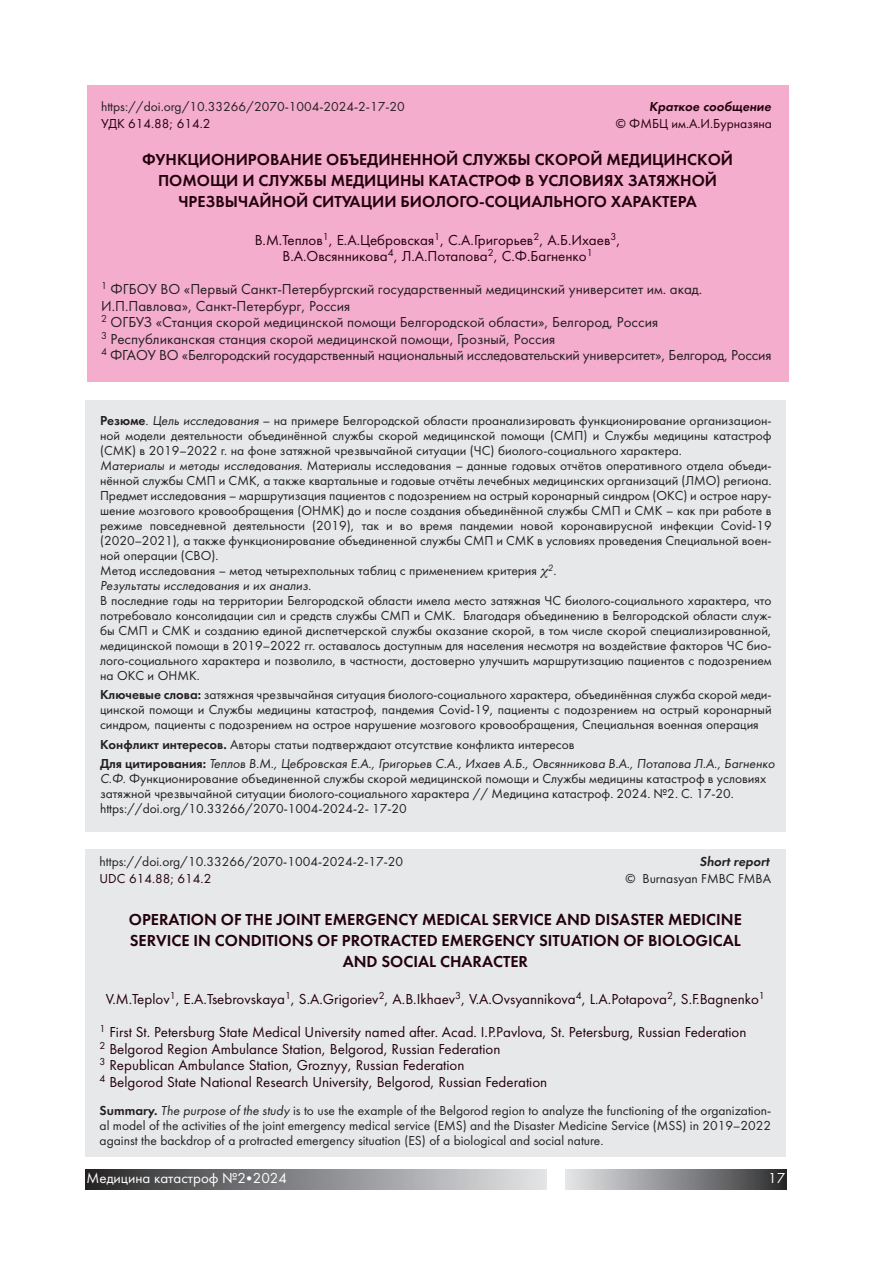
<style>
.page{position:relative;width:893px;height:1263px;background:#fff}
.page>*{position:absolute;margin:0;border:0;box-sizing:border-box;transform-origin:0 0}
.t1{font:16.5px/21px "Futura Demi C";color:#23010c;text-align:center}
.t2{font:15px/16.5px "Futura Book C";color:#23010c}
.t3{font:15px/16.5px "Futura Book C";color:#231f20}
.t4{font:15px "Futura Book C";color:#fff}
.t5{font:13.5px/15px "Futura Book C";color:#231f20;text-align:justify}
.t6{font:italic 13.5px/19.2px "Futura Book C";color:#231f20}
.t7{font:13.5px "Futura Book C";color:#23010c}
.t8{font:italic 13.5px "Futura Demi C";color:#23010c}
.t9{font:italic 13.5px "Futura Demi C";color:#231f20}
.s1{font-family:"Futura Demi C"}
.s2{font-style:italic}
.s3{font-family:"Futura Demi C";font-style:normal}
.s4{font-style:normal}
</style>
<div class="page">
<div style="left:85px;top:1169px;width:461px;height:21px;background:linear-gradient(to right,#2b2b2d,#e5e6ea)"></div>
<div style="left:566px;top:1169px;width:221px;height:21px;background:linear-gradient(to right,#e5e7ea,#2e2e30)"></div>
<div style="left:86px;top:400px;width:700px;height:432px;background:#e7e8e9"></div>
<div style="left:85px;top:849px;width:700px;height:308px;background:#e7e8e9"></div>
<div style="left:87px;top:85px;width:701px;height:296px;background:#f5adce"></div>
<p class="t5" style="left:101px;top:99px;width:305px">https://doi.org/10.33266/2070-1004-2024-2-17-20</p>
<p class="t8" style="left:649px;top:99px;width:124px">Краткое сообщение</p>
<p class="t7" style="left:101px;top:115px;width:111px">УДК 614.88; 614.2</p>
<p class="t7" style="left:616px;top:115px;width:158px">© ФМБЦ им.А.И.Бурназяна</p>
<p class="t1" style="left:142px;top:149px;width:592px">ФУНКЦИОНИРОВАНИЕ ОБЪЕДИНЕННОЙ СЛУЖБЫ СКОРОЙ МЕДИЦИНСКОЙ<br>ПОМОЩИ И СЛУЖБЫ МЕДИЦИНЫ КАТАСТРОФ В УСЛОВИЯХ ЗАТЯЖНОЙ<br>ЧРЕЗВЫЧАЙНОЙ СИТУАЦИИ БИОЛОГО-СОЦИАЛЬНОГО ХАРАКТЕРА</p>
<p class="t2" style="left:255px;top:231px;width:367px;text-align:center">В.М.Теплов<sup>1</sup>, Е.А.Цебровская<sup>1</sup>, С.А.Григорьев<sup>2</sup>, А.Б.Ихаев<sup>3</sup>,<br>В.А.Овсянникова<sup>4</sup>, Л.А.Потапова<sup>2</sup>, С.Ф.Багненко<sup>1</sup></p>
<p class="t3" style="left:101px;top:281px;width:672px"><sup>1</sup> ФГБОУ ВО «Первый Санкт-Петербургский государственный медицинский университет им. акад.<br>И.П.Павлова», Санкт-Петербург, Россия<br><sup>2</sup> ОГБУЗ «Станция скорой медицинской помощи Белгородской области», Белгород, Россия<br><sup>3</sup> Республиканская станция скорой медицинской помощи, Грозный, Россия<br><sup>4</sup> ФГАОУ ВО «Белгородский государственный национальный исследовательский университет», Белгород, Россия</p>
<p class="t5" style="left:100px;top:413px;width:673px;text-align:left"><span class="s1">Резюме</span>. <span class="s2">Цель исследования –</span> на примере Белгородской области проанализировать функционирование организацион&shy;ной модели деятельности объединённой службы скорой медицинской помощи (СМП) и Службы медицины катастроф (СМК) в 2019–2022 г. на фоне затяжной чрезвычайной ситуации (ЧС) биолого-социального характера.<br><span class="s2">Материалы и методы исследования.</span> Материалы исследования – данные годовых отчётов оперативного отдела объеди&shy;нённой службы СМП и СМК, а также квартальные и годовые отчёты лечебных медицинских организаций (ЛМО) региона.<br>Предмет исследования – маршрутизация пациентов с подозрением на острый коронарный синдром (ОКС) и острое нару&shy;шение мозгового кровообращения (ОНМК) до и после создания объединённой службы СМП и СМК – как при работе в режиме повседневной деятельности (2019), так и во время пандемии новой коронавирусной инфекции Covid-19 (2020–2021), а также функционирование объединенной службы СМП и СМК в условиях проведения Специальной воен&shy;ной операции (СВО).<br>Метод исследования – метод четырехпольных таблиц с применением критерия <sup>2</sup>.<br><span class="s2">Результаты исследования и их анализ.</span></p>
<p class="t5" style="left:100px;top:593px;width:673px">В последние годы на территории Белгородской области имела место затяжная ЧС биолого-социального характера, что потребовало консолидации сил и средств службы СМП и СМК. Благодаря объединению в Белгородской области служ&shy;бы СМП и СМК и созданию единой диспетчерской службы оказание скорой, в том числе скорой специализированной, медицинской помощи в 2019–2022 гг. оставалось доступным для населения несмотря на воздействие факторов ЧС био&shy;лого-социального характера и позволило, в частности, достоверно улучшить маршрутизацию пациентов с подозрением на ОКС и ОНМК.</p>
<p class="t5" style="left:100px;top:687px;width:673px"><span class="s1">Ключевые слова:</span> затяжная чрезвычайная ситуация биолого-социального характера, объединённая служба скорой меди&shy;цинской помощи и Службы медицины катастроф, пандемия Covid-19, пациенты с подозрением на острый коронарный синдром, пациенты с подозрением на острое нарушение мозгового кровообращения, Специальная военная операция</p>
<p class="t6" style="left:100px;top:734px;width:676px"><span class="s3">Конфликт интересов.</span> <span class="s4">Авторы статьи подтверждают отсутствие конфликта интересов<br></span><span class="s3">Для цитирования:</span> Теплов В.М., Цебровская Е.А., Григорьев С.А., Ихаев А.Б., Овсянникова В.А., Потапова Л.А., Багненко</p>
<p class="t5" style="left:100px;top:771px;width:668px;text-align:left"><span class="s2">С.Ф.</span> Функционирование объединенной службы скорой медицинской помощи и Службы медицины катастроф в условиях затяжной чрезвычайной ситуации биолого-социального характера // Медицина катастроф. 2024. №2. С. 17-20. https://doi.org/10.33266/2070-1004-2024-2- 17-20</p>
<p class="t5" style="left:100px;top:854px;width:305px">https://doi.org/10.33266/2070-1004-2024-2-17-20</p>
<p class="t9" style="left:699px;top:854px;width:71px">Short report</p>
<p class="t7" style="left:100px;top:870px;width:113px">UDC 614.88; 614.2</p>
<p class="t5" style="left:626px;top:871px;width:147px">© Burnasyan FMBC FMBA</p>
<p class="t1" style="left:129px;top:909px;width:614px">OPERATION OF THE JOINT EMERGENCY MEDICAL SERVICE AND DISASTER MEDICINE<br>SERVICE IN CONDITIONS OF PROTRACTED EMERGENCY SITUATION OF BIOLOGICAL<br>AND SOCIAL CHARACTER</p>
<p class="t2" style="left:106px;top:991px;width:661px">V.M.Teplov<sup>1</sup>, E.A.Tsebrovskaya<sup>1</sup>, S.A.Grigoriev<sup>2</sup>, A.B.Ikhaev<sup>3</sup>, V.A.Ovsyannikova<sup>4</sup>, L.A.Potapova<sup>2</sup>, S.F.Bagnenko<sup>1</sup></p>
<p class="t2" style="left:100px;top:1024px;width:648px"><sup>1</sup> First St. Petersburg State Medical University named after. Acad. I.P.Pavlova, St. Petersburg, Russian Federation <sup>2</sup> Belgorod Region Ambulance Station, Belgorod, Russian Federation<br><sup>3</sup> Republican Ambulance Station, Groznyy, Russian Federation<br><sup>4</sup> Belgorod State National Research University, Belgorod, Russian Federation</p>
<p class="t5" style="left:100px;top:1103px;width:673px"><span class="s1">Summary.</span> <span class="s2">The purpose of the study</span> is to use the example of the Belgorod region to analyze the functioning of the organization&shy;al model of the activities of the joint emergency medical service (EMS) and the Disaster Medicine Service (MSS) in 2019–2022 against the backdrop of a protracted emergency situation (ES) of a biological and social nature.</p>
<p class="t4" style="left:87px;top:1169px;width:202px">Медицина катастроф №2•2024</p>
<p class="t4" style="left:768px;top:1169px;width:19px">17</p>
</div>
